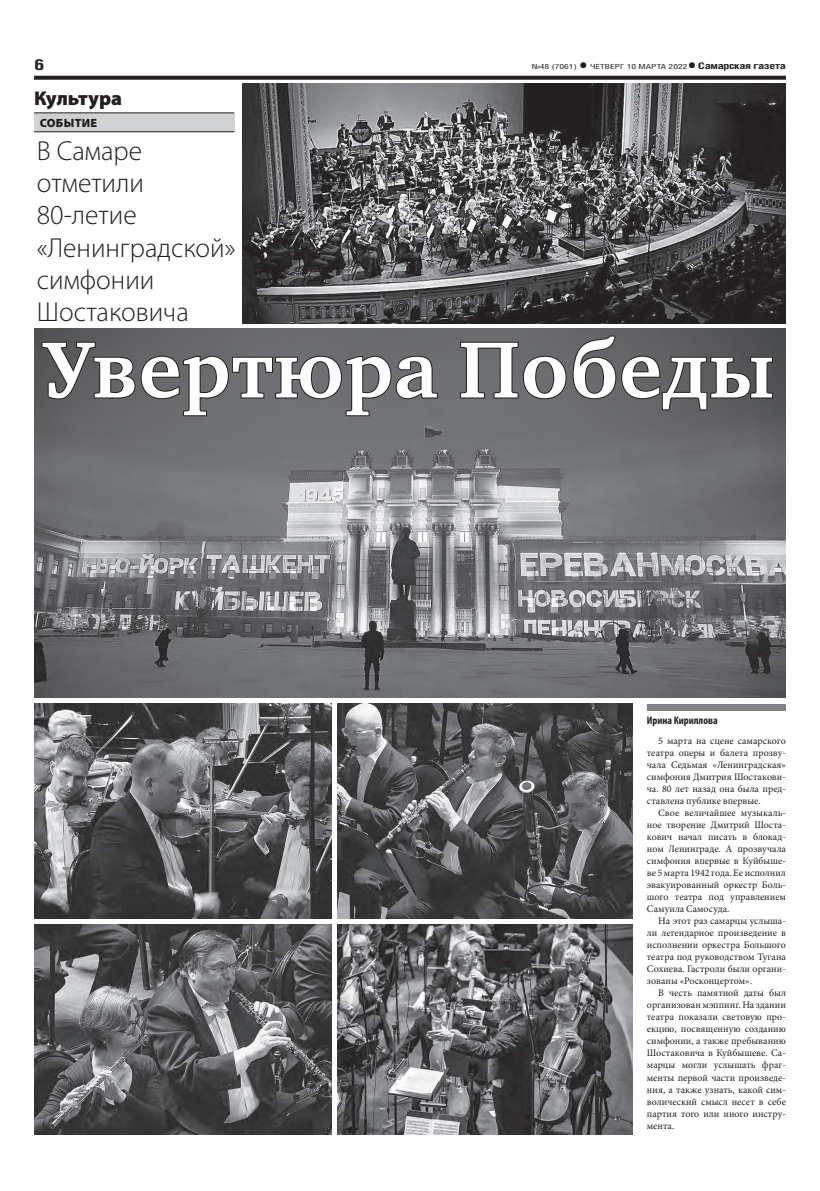
<style>
.page{position:relative;width:820px;height:1191px;background:#fff}
.page>*{position:absolute;margin:0;border:0;box-sizing:border-box;transform-origin:0 0}
.t1{font:700 81.5px "Charter C";letter-spacing:.01em;color:#fff}
.t2{font:300 27.5px/32.1px "Myriad Pro";color:#231f20}
.t3{font:900 20px "Myriad Pro";letter-spacing:-.005em;color:#231f20}
.t4{font:700 15px "Helios Cond";color:#231f20;scale:1.4 1}
.t5{font:900 12px "Myriad Pro";letter-spacing:.02em;color:#231f20}
.t6{font:700 condensed 11px "Myriad Pro";color:#231f20}
.t7{font:10px/12px "Minion Pro";color:#231f20;text-align:justify}
.t8{font:700 9px "Helios Cond";letter-spacing:-.02em;color:#231f20;scale:1.4 1}
.t9{font:7px "Helios Cond";color:#231f20;scale:1.4 1}
.s1{font-weight:700;font-size:16px}
.s2{font-size:16px}
</style>
<div class="page">
<svg style="left:34px;top:76px;width:751px;height:4px;background:#322f2f"></svg>
<img style="left:242px;top:83px;width:543px;height:240px">
<div style="left:646px;top:704px;width:139px;height:7px;background:#808285"></div>
<div style="left:34px;top:113px;width:200px;height:19px;background:#d1d2d4"></div>
<hr style="left:34px;top:113px;width:200px;height:1px;background:#231f20">
<hr style="left:34px;top:131px;width:200px;height:1px;background:#231f20">
<img style="left:34px;top:329px;width:751px;height:368px">
<img style="left:337px;top:703px;width:295px;height:215px">
<img style="left:337px;top:924px;width:295px;height:210px">
<img style="left:34px;top:703px;width:298px;height:215px">
<img style="left:34px;top:924px;width:298px;height:210px">
<svg style="left:40px;top:341px;width:398px;height:76px;background:#5e5e61"></svg>
<svg style="left:458px;top:334px;width:315px;height:77px;background:#5b5a5d"></svg>
<h3 class="t4" style="left:34px;top:55px;width:9px">6</h3>
<p class="t9" style="left:531px;top:63px;width:113px">№48 (7061) <span class="s1">•</span> четверг 10 марта 2022</p>
<p class="t8" style="left:687px;top:61px;width:72px"><span class="s2">•</span> Самарская газета</p>
<h3 class="t3" style="left:34px;top:87px;width:90px">Культура</h3>
<p class="t5" style="left:40px;top:116px;width:59px">Событие</p>
<h2 class="t2" style="left:37px;top:135px;width:200px">В Самаре отметили<br>80-летие «Ленинградской» симфонии<br>Шостаковича</h2>
<h1 class="t1" style="left:43px;top:325px;width:732px">Увертюра Победы</h1>
<p class="t6" style="left:646px;top:714px;width:72px">Ирина Кириллова</p>
<p class="t7" style="left:646px;top:735px;width:140px;text-indent:11px">5 марта на сцене самарского театра оперы и балета прозву&shy;чала Седьмая «Ленинградская» симфония Дмитрия Шостакови&shy;ча. 80 лет назад она была пред&shy;ставлена публике впервые.</p>
<p class="t7" style="left:646px;top:807px;width:140px;text-indent:11px">Свое величайшее музыкаль&shy;ное творение Дмитрий Шоста&shy;кович начал писать в блокад&shy;ном Ленинграде. А прозвучала симфония впервые в Куйбыше&shy;ве 5 марта 1942 года. Ее исполнил эвакуированный оркестр Боль&shy;шого театра под управлением Самуила Самосуда.</p>
<p class="t7" style="left:646px;top:915px;width:140px;text-indent:11px">На этот раз самарцы услыша&shy;ли легендарное произведение в исполнении оркестра Большого театра под руководством Тугана Сохиева. Гастроли были органи&shy;зованы «Росконцертом».</p>
<p class="t7" style="left:646px;top:987px;width:140px;text-indent:11px">В честь памятной даты был организован мэппинг. На здании театра показали световую про&shy;екцию, посвященную созданию симфонии, а также пребыванию Шостаковича в Куйбышеве. Са&shy;марцы могли услышать фраг&shy;менты первой части произведе&shy;ния, а также узнать, какой сим&shy;волический смысл несет в себе партия того или иного инстру&shy;мента.</p>
</div>
